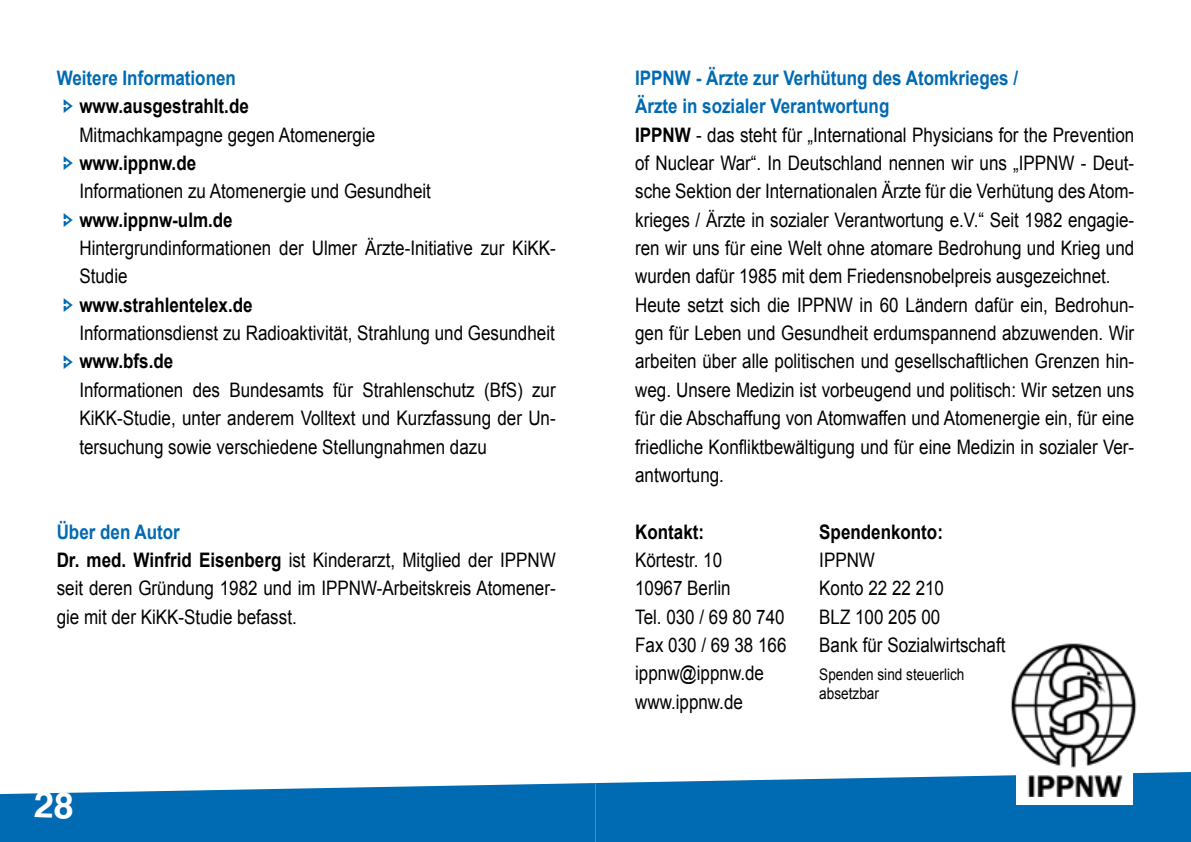
<style>
.page{position:relative;width:1191px;height:842px;background:#fff}
.page>*{position:absolute;margin:0;border:0;box-sizing:border-box;transform-origin:0 0}
.t1{font:20px/28.4px "Arial";color:#000;scale:.85 1}
.t2{font:700 20px "Arial";color:#000;scale:.85 1}
.t3{font:700 20px "Arial";color:#006ab2;scale:.85 1}
.t4{font:16px "Arial";color:#000;scale:.85 1}
.s1{font-weight:700;color:#006ab2}
.s2{font-weight:700}
</style>
<div class="page">
<svg style="left:595px;top:772px;width:596px;height:70px;background:#1576b8"></svg>
<div style="left:1016px;top:738px;width:117px;height:66px;background:#fff"></div>
<img style="left:1007px;top:643px;width:133px;height:153px">
<svg style="left:0;top:783px;width:595px;height:59px;background:#1878b9"></svg>
<p class="t3" style="left:57px;top:65px;width:212px">Weitere Informationen</p>
<p class="t2" style="left:79px;top:93px;width:201px">www.ausgestrahlt.de</p>
<p class="t1" style="left:79px;top:121px;width:349px">Mitmachkampagne gegen Atomenergie</p>
<p class="t2" style="left:79px;top:150px;width:139px">www.ippnw.de</p>
<p class="t1" style="left:79px;top:177px;width:415px">Informationen zu Atomenergie und Gesundheit</p>
<p class="t2" style="left:79px;top:207px;width:182px">www.ippnw-ulm.de</p>
<p class="t1" style="left:79px;top:234px;width:562px">Hintergrundinformationen der Ulmer Ärzte-Initiative zur KiKK-<br>Studie</p>
<p class="t2" style="left:79px;top:292px;width:205px">www.strahlentelex.de</p>
<p class="t1" style="left:79px;top:319px;width:561px">Informationsdienst zu Radioaktivität, Strahlung und Gesundheit</p>
<p class="t2" style="left:79px;top:348px;width:112px">www.bfs.de</p>
<p class="t1" style="left:79px;top:376px;width:562px;text-align:justify">Informationen des Bundesamts für Strahlenschutz (BfS) zur KiKK-Studie, unter anderem Volltext und Kurzfassung der Un&shy;tersuchung sowie verschiedene Stellungnahmen dazu</p>
<p class="t1" style="left:57px;top:517px;width:588px"><span class="s1">Über den Autor<br></span><span class="s2">Dr. med. Winfrid Eisenberg</span> ist Kinderarzt, Mitglied der IPPNW seit deren Gründung 1982 und im IPPNW-Arbeitskreis Atomener&shy;gie mit der KiKK-Studie befasst.</p>
<p class="t1" style="left:635px;top:64px;width:588px"><span class="s1">IPPNW - Ärzte zur Verhütung des Atomkrieges /<br>Ärzte in sozialer Verantwortung<br></span><span class="s2">IPPNW</span> - das steht für „International Physicians for the Prevention of Nuclear War“. In Deutschland nennen wir uns „IPPNW - Deut&shy;sche Sektion der Internationalen Ärzte für die Verhütung des Atom&shy;krieges / Ärzte in sozialer Verantwortung e.V.“ Seit 1982 engagie&shy;ren wir uns für eine Welt ohne atomare Bedrohung und Krieg und wurden dafür 1985 mit dem Friedensnobelpreis ausgezeichnet.<br>Heute setzt sich die IPPNW in 60 Ländern dafür ein, Bedrohun&shy;gen für Leben und Gesundheit erdumspannend abzuwenden. Wir arbeiten über alle politischen und gesellschaftlichen Grenzen hin&shy;weg. Unsere Medizin ist vorbeugend und politisch: Wir setzen uns für die Abschaffung von Atomwaffen und Atomenergie ein, für eine friedliche Konfliktbewältigung und für eine Medizin in sozialer Ver&shy;antwortung.</p>
<p class="t2" style="left:635px;top:518px;width:83px">Kontakt:</p>
<p class="t2" style="left:819px;top:518px;width:147px">Spendenkonto:</p>
<p class="t1" style="left:635px;top:546px;width:104px">Körtestr. 10</p>
<p class="t1" style="left:819px;top:546px;width:67px">IPPNW</p>
<p class="t1" style="left:635px;top:574px;width:114px">10967 Berlin</p>
<p class="t1" style="left:819px;top:574px;width:148px">Konto 22 22 210</p>
<p class="t1" style="left:635px;top:603px;width:177px">Tel. 030 / 69 80 740</p>
<p class="t1" style="left:819px;top:603px;width:144px">BLZ 100 205 00</p>
<p class="t1" style="left:635px;top:631px;width:179px">Fax 030 / 69 38 166</p>
<p class="t1" style="left:819px;top:631px;width:220px">Bank für Sozialwirtschaft</p>
<p class="t1" style="left:635px;top:659px;width:153px">ippnw@ippnw.de</p>
<p class="t4" style="left:819px;top:664px;width:172px">Spenden sind steuerlich</p>
<p class="t1" style="left:635px;top:688px;width:128px">www.ippnw.de</p>
<p class="t4" style="left:819px;top:683px;width:72px">absetzbar</p>
</div>
